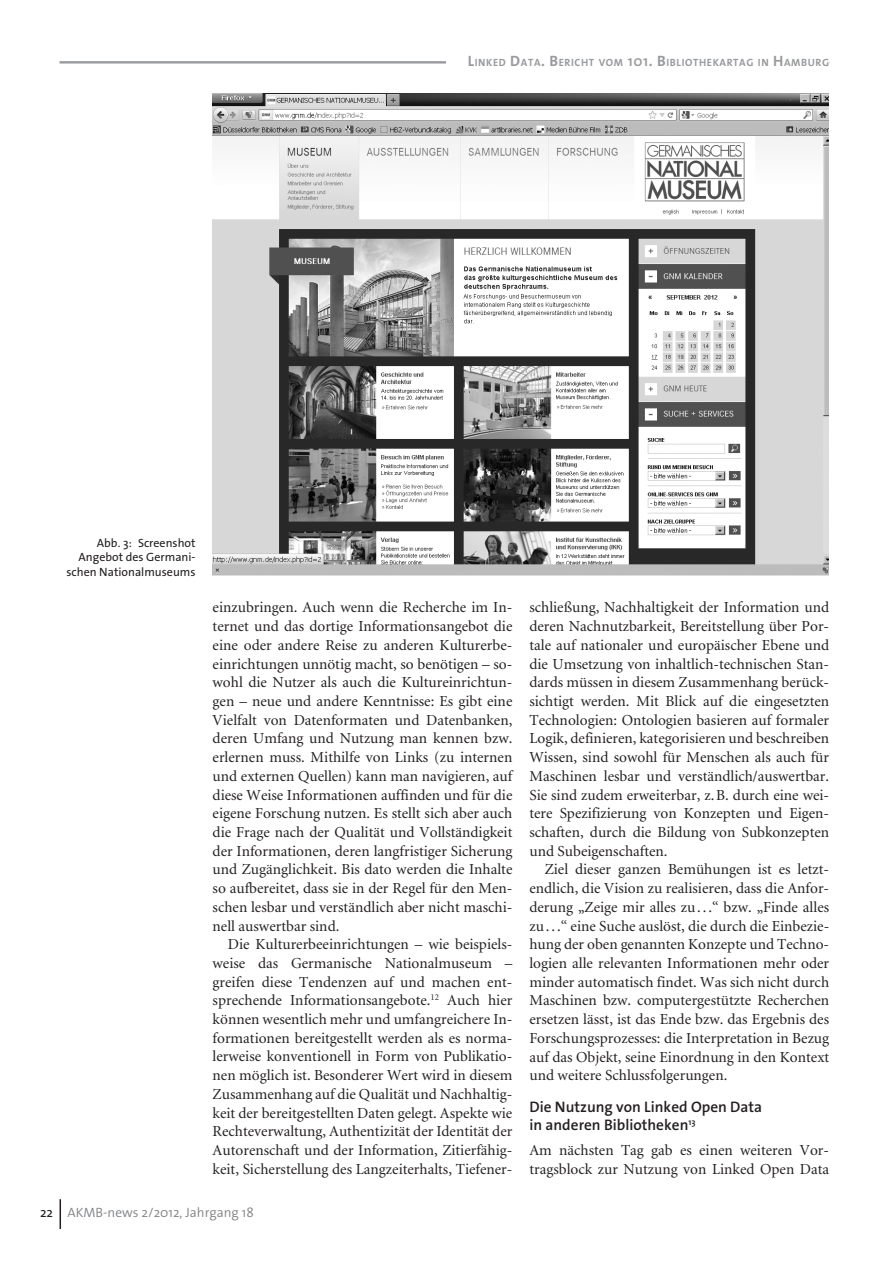
<style>
.page{position:relative;width:893px;height:1263px;background:#fff}
.page>*{position:absolute;margin:0;border:0;box-sizing:border-box;transform-origin:0 0}
.t1{font:15.3px/18.8px "Minion";color:#231f20;text-align:justify}
.t2{font:600 15.3px/18.8px "The Sans B6";color:#231f20}
.t3{font:300 13.5px "The Sans B4";color:#808285}
.t4{font:12px/14.2px "The Sans B5 Plain";color:#231f20;text-align:right}
.t5{font:700 10.5px "The Sans B7";letter-spacing:.055em;color:#989a9d}
.s1{font-size:15px}
.s2{font-family:"The Mix";font-weight:600;font-size:15px}
.s3{font-family:"The Mix"}
.s4{font-family:"The Mix";font-weight:400;color:#231f20}
</style>
<div class="page">
<hr style="left:60px;top:61px;width:769px;height:3px;background:#989a9d">
<hr style="left:60px;top:1199px;width:1px;height:30px;background:#231f20">
<div style="left:446px;top:52px;width:383px;height:17px;background:#fff"></div>
<img style="left:213px;top:94px;width:616px;height:481px">
<p class="t5" style="left:468px;top:57px;width:363px"><span class="s1">L</span>INKED <span class="s1">D</span>ATA<span class="s1">. B</span>ERICHT VOM <span class="s2">101</span><span class="s1">. B</span>IBLIOTHEKARTAG IN <span class="s1">H</span>AMBURG</p>
<p class="t4" style="left:66px;top:536px;width:131px">Abb. <span class="s3">3</span>: Screenshot<br>Angebot des Germani&shy;schen Nationalmuseums</p>
<p class="t1" style="left:213px;top:599px;width:301px">einzubringen. Auch wenn die Recherche im In&shy;ternet und das dortige Informationsangebot die eine oder andere Reise zu anderen Kulturerbe&shy;einrichtungen unnötig macht, so benötigen – so&shy;wohl die Nutzer als auch die Kultureinrichtun&shy;gen – neue und andere Kenntnisse: Es gibt eine Vielfalt von Datenformaten und Datenbanken, deren Umfang und Nutzung man kennen bzw. erlernen muss. Mithilfe von Links (zu internen und externen Quellen) kann man navigieren, auf diese Weise Informationen auffinden und für die eigene Forschung nutzen. Es stellt sich aber auch die Frage nach der Qualität und Vollständigkeit der Informationen, deren langfristiger Sicherung und Zugänglichkeit. Bis dato werden die Inhalte so aufbereitet, dass sie in der Regel für den Men&shy;schen lesbar und verständlich aber nicht maschi&shy;nell auswertbar sind.</p>
<p class="t1" style="left:213px;top:935px;width:301px;text-indent:15px">Die Kulturerbeeinrichtungen – wie beispiels&shy;weise das Germanische Nationalmuseum – greifen diese Tendenzen auf und machen ent&shy;sprechende Informationsangebote.<sup>12</sup> Auch hier können wesentlich mehr und umfangreichere In&shy;formationen bereitgestellt werden als es norma&shy;lerweise konventionell in Form von Publikatio&shy;nen möglich ist. Besonderer Wert wird in diesem Zusammenhang auf die Qualität und Nachhaltig&shy;keit der bereitgestellten Daten gelegt. Aspekte wie Rechteverwaltung, Authentizität der Identität der Autorenschaft und der Information, Zitierfähig&shy;keit, Sicherstellung des Langzeiterhalts, Tiefener-</p>
<p class="t1" style="left:529px;top:599px;width:301px">schließung, Nachhaltigkeit der Information und deren Nachnutzbarkeit, Bereitstellung über Por&shy;tale auf nationaler und europäischer Ebene und die Umsetzung von inhaltlich-technischen Stan&shy;dards müssen in diesem Zusammenhang berück&shy;sichtigt werden. Mit Blick auf die eingesetzten Technologien: Ontologien basieren auf formaler Logik, definieren, kategorisieren und beschreiben Wissen, sind sowohl für Menschen als auch für Maschinen lesbar und verständlich/auswertbar.<br>Sie sind zudem erweiterbar, z.B. durch eine wei&shy;tere Spezifizierung von Konzepten und Eigen&shy;schaften, durch die Bildung von Subkonzepten und Subeigenschaften.</p>
<p class="t1" style="left:529px;top:861px;width:301px;text-indent:15px">Ziel dieser ganzen Bemühungen ist es letzt&shy;endlich, die Vision zu realisieren, dass die Anfor&shy;derung „Zeige mir alles zu. . .“ bzw. „Finde alles zu. . .“ eine Suche auslöst, die durch die Einbezie&shy;hung der oben genannten Konzepte und Techno&shy;logien alle relevanten Informationen mehr oder minder automatisch findet. Was sich nicht durch Maschinen bzw. computergestützte Recherchen ersetzen lässt, ist das Ende bzw. das Ergebnis des Forschungsprozesses: die Interpretation in Bezug auf das Objekt, seine Einordnung in den Kontext und weitere Schlussfolgerungen.</p>
<p class="t2" style="left:529px;top:1098px;width:234px">Die Nutzung von Linked Open Data in anderen Bibliotheken<sup>13</sup></p>
<p class="t1" style="left:529px;top:1141px;width:301px">Am nächsten Tag gab es einen weiteren Vor&shy;tragsblock zur Nutzung von Linked Open Data</p>
<p class="t3" style="left:40px;top:1205px;width:215px"><span class="s4">22</span> AKMB-news <span class="s3">2/2012</span>, Jahrgang <span class="s3">18</span></p>
</div>
